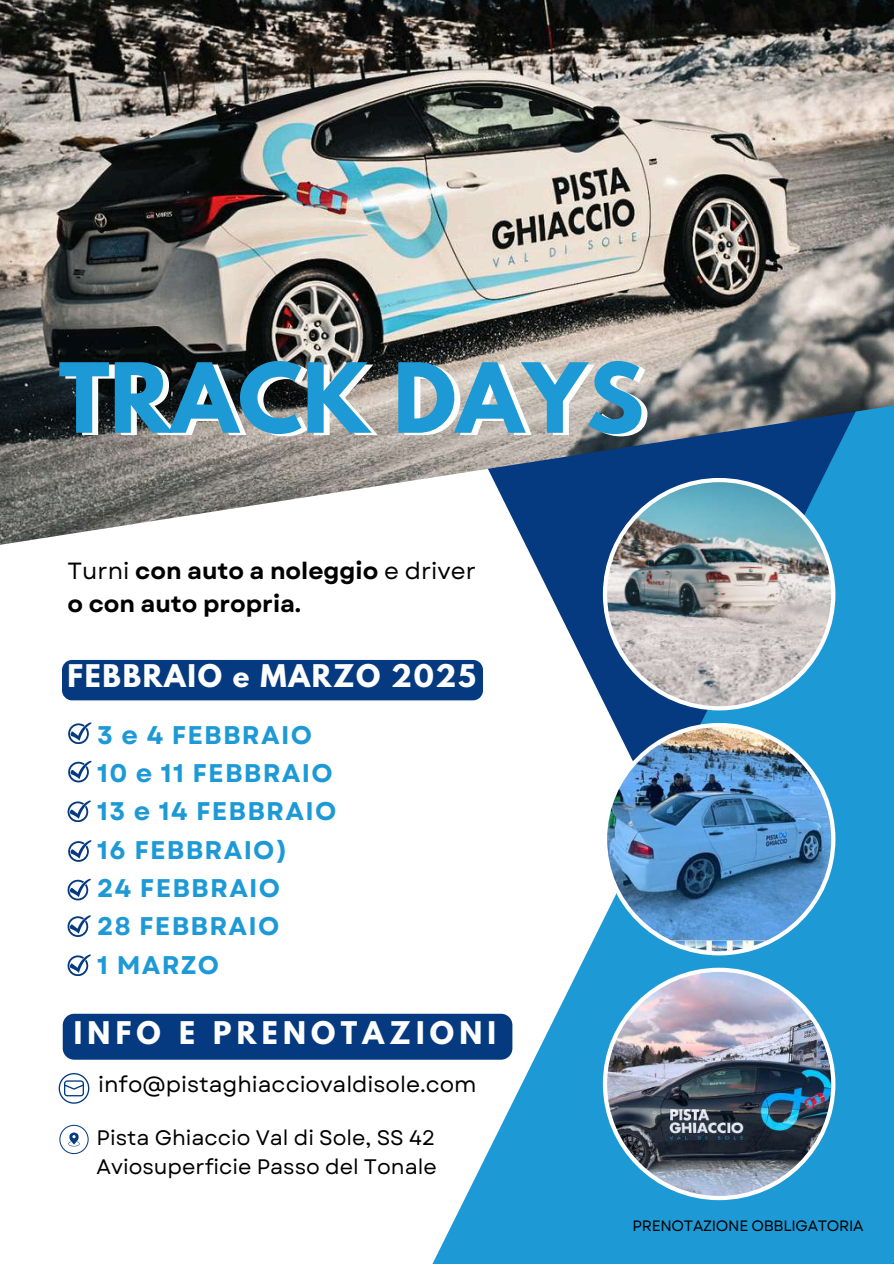
<style>
.page{position:relative;width:894px;height:1264px;background:#fff}
.page>*{position:absolute;margin:0;border:0;box-sizing:border-box;transform-origin:0 0}
.t1{font:700 85.5px "League Spartan";color:rgb(255 255 255/.98)}
.t2{font:700 27.6px "League Spartan";letter-spacing:.06em;color:#fefefe}
.t3{font:700 27.6px "League Spartan";letter-spacing:.19em;color:#fefefe}
.t4{font:700 25.5px/38.2px "Garet";letter-spacing:.05em;color:#1d9ad6}
.t5{font:700 23.4px/32.7px "Garet";color:#000}
.t6{font:22.05px "Garet";color:#000}
.t7{font:21px/29.2px "Garet";color:#000}
.t8{font:15px "Garet";letter-spacing:-.02em;color:#000}
.s1{font-weight:400}
</style>
<div class="page">
<svg style="left:428px;top:552px;width:465px;height:711px;fill:#1d9ad6"></svg>
<img style="left:0;top:0;width:893px;height:552px">
<img style="left:602px;top:478px;width:233px;height:232px">
<img style="left:602px;top:723px;width:233px;height:232px">
<img style="left:602px;top:967px;width:233px;height:233px">
<svg style="left:495px;top:679px;width:9px;height:10px"></svg>
<svg style="left:59px;top:1124px;width:30px;height:30px"></svg>
<svg style="left:59px;top:1073px;width:30px;height:30px"></svg>
<div style="left:63px;top:1013px;width:449px;height:46px;background:#053a80"></div>
<div style="left:62px;top:660px;width:421px;height:40px;background:#053a80"></div>
<svg style="left:68px;top:760px;width:23px;height:22px"></svg>
<svg style="left:67px;top:800px;width:24px;height:21px"></svg>
<svg style="left:68px;top:840px;width:23px;height:21px"></svg>
<svg style="left:68px;top:722px;width:23px;height:21px"></svg>
<svg style="left:67px;top:878px;width:24px;height:22px"></svg>
<svg style="left:67px;top:915px;width:24px;height:21px"></svg>
<svg style="left:67px;top:954px;width:24px;height:21px"></svg>
<h1 class="t1" style="left:65px;top:358px;width:586px">TRACK DAYS</h1>
<p class="t5" style="left:67px;top:555px;width:410px"><span class="s1">Turni</span> con auto a noleggio <span class="s1">e driver </span>o con auto propria.</p>
<p class="t2" style="left:67px;top:662px;width:409px">FEBBRAIO e MARZO 2025</p>
<p class="t4" style="left:97px;top:716px;width:240px">3 e 4 FEBBRAIO<br>10 e 11 FEBBRAIO<br>13 e 14 FEBBRAIO<br>16 FEBBRAIO)<br>24 FEBBRAIO<br>28 FEBBRAIO<br>1 MARZO</p>
<p class="t3" style="left:74px;top:1019px;width:423px">INFO E PRENOTAZIONI</p>
<p class="t6" style="left:98px;top:1068px;width:380px">info@pistaghiacciovaldisole.com</p>
<p class="t7" style="left:97px;top:1123px;width:341px">Pista Ghiaccio Val di Sole, SS 42<br>Aviosuperficie Passo del Tonale</p>
<p class="t8" style="left:632px;top:1214px;width:232px">PRENOTAZIONE OBBLIGATORIA</p>
</div>
